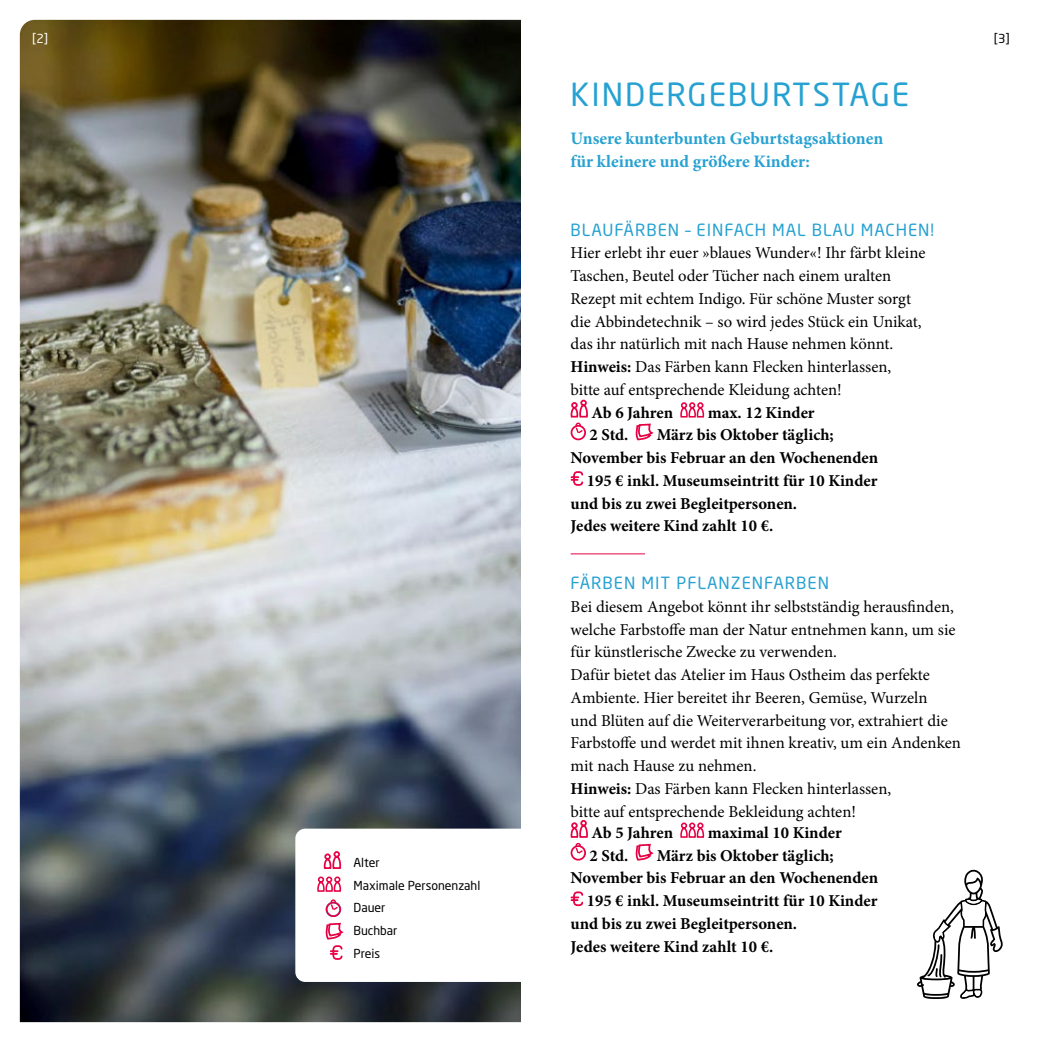
<style>
.page{position:relative;width:1042px;height:1042px;background:#fff}
.page>*{position:absolute;margin:0;border:0;box-sizing:border-box;transform-origin:0 0}
.t1{font:31.5px "Neo Sans Pro Cyr";letter-spacing:.06em;color:#26a1d1}
.t2{font:700 17.5px/22.8px "Minion Pro";color:#26a1d1}
.t3{font:16.62px/22.8px "Minion Pro";color:#000}
.t4{font:700 16.62px "Minion Pro";color:#000}
.Angebot{font:16.62px "Neo Sans Pro Cyr";letter-spacing:.06em;color:#26a1d1}
.t5{font:12.25px "Neo Sans Pro Cyr";color:#000}
.t6{font:12.25px "Neo Sans Pro Cyr";color:#fff}
.s1{font-weight:700}
</style>
<div class="page">
<img style="left:20px;top:20px;width:501px;height:1002px">
<svg style="left:680px;top:402px;width:25px;height:16px"></svg>
<div style="left:570px;top:425px;width:16px;height:15px;border:2px solid #e70044;border-radius:50%"></div>
<svg style="left:570px;top:399px;width:18px;height:36px"></svg>
<svg style="left:635px;top:423px;width:19px;height:18px"></svg>
<svg style="left:570px;top:471px;width:13px;height:15px"></svg>
<hr style="left:570px;top:553px;width:75px;height:1px;background:#e70044">
<svg style="left:680px;top:822px;width:25px;height:16px"></svg>
<div style="left:570px;top:845px;width:16px;height:15px;border:2px solid #e70044;border-radius:50%"></div>
<svg style="left:570px;top:820px;width:18px;height:35px"></svg>
<svg style="left:635px;top:843px;width:19px;height:18px"></svg>
<svg style="left:570px;top:891px;width:13px;height:15px"></svg>
<svg style="left:295px;top:828px;width:226px;height:154px"></svg>
<svg style="left:917px;top:870px;width:85px;height:129px"></svg>
<div style="left:0;top:0;width:149px;height:145px;background:#fff;opacity:.75"></div>
<p class="t6" style="left:32px;top:30px;width:17px">[2]</p>
<p class="t5" style="left:994px;top:30px;width:17px">[3]</p>
<p class="t5" style="left:353px;top:855px;width:28px">Alter</p>
<p class="t5" style="left:353px;top:877px;width:128px">Maximale Personenzahl</p>
<p class="t5" style="left:353px;top:900px;width:33px">Dauer</p>
<p class="t5" style="left:353px;top:923px;width:45px">Buchbar</p>
<p class="t5" style="left:353px;top:946px;width:28px">Preis</p>
<p class="t1" style="left:570px;top:75px;width:340px">KINDERGEBURTSTAGE</p>
<p class="t2" style="left:570px;top:127px;width:314px">Unsere kunterbunten Geburtstagsaktionen für kleinere und größere Kinder:</p>
<p class="Angebot" style="left:570px;top:219px;width:365px">BLAUFÄRBEN – EINFACH MAL BLAU MACHEN!</p>
<p class="t3" style="left:570px;top:242px;width:356px">Hier erlebt ihr euer »blaues Wunder«! Ihr färbt kleine Taschen, Beutel oder Tücher nach einem uralten Rezept mit echtem Indigo. Für schöne Muster sorgt die Abbindetechnik – so wird jedes Stück ein Unikat, das ihr natürlich mit nach Hause nehmen könnt.<br><span class="s1">Hinweis:</span> Das Färben kann Flecken hinterlassen,<br>bitte auf entsprechende Kleidung achten!</p>
<p class="t4" style="left:591px;top:400px;width:83px">Ab 6 Jahren</p>
<p class="t4" style="left:708px;top:400px;width:108px">max. 12 Kinder</p>
<p class="t4" style="left:589px;top:423px;width:40px">2 Std.</p>
<p class="t4" style="left:657px;top:423px;width:179px">März bis Oktober täglich;</p>
<p class="t4" style="left:570px;top:446px;width:309px">November bis Februar an den Wochenenden</p>
<p class="t4" style="left:587px;top:469px;width:292px">195 € inkl. Museumseintritt für 10 Kinder</p>
<p class="t4" style="left:570px;top:491px;width:228px">und bis zu zwei Begleitpersonen.</p>
<p class="t4" style="left:570px;top:514px;width:204px">Jedes weitere Kind zahlt 10 €.</p>
<p class="Angebot" style="left:570px;top:573px;width:260px">FÄRBEN MIT PFLANZENFARBEN</p>
<p class="t3" style="left:570px;top:595px;width:386px;text-align:justify">Bei diesem Angebot könnt ihr selbstständig herausfinden, welche Farbstoffe man der Natur entnehmen kann, um sie für künstlerische Zwecke zu verwenden.</p>
<p class="t3" style="left:570px;top:663px;width:361px">Dafür bietet das Atelier im Haus Ostheim das perfekte</p>
<p class="t3" style="left:570px;top:686px;width:392px">Ambiente. Hier bereitet ihr Beeren, Gemüse, Wurzeln<br>und Blüten auf die Weiterverarbeitung vor, extrahiert die Farbstoffe und werdet mit ihnen kreativ, um ein Andenken mit nach Hause zu nehmen.</p>
<p class="t3" style="left:570px;top:777px;width:322px"><span class="s1">Hinweis:</span> Das Färben kann Flecken hinterlassen, bitte auf entsprechende Bekleidung achten!</p>
<p class="t4" style="left:591px;top:821px;width:83px">Ab 5 Jahren</p>
<p class="t4" style="left:708px;top:821px;width:136px">maximal 10 Kinder</p>
<p class="t4" style="left:589px;top:843px;width:40px">2 Std.</p>
<p class="t4" style="left:657px;top:843px;width:179px">März bis Oktober täglich;</p>
<p class="t4" style="left:570px;top:866px;width:309px">November bis Februar an den Wochenenden</p>
<p class="t4" style="left:587px;top:889px;width:292px">195 € inkl. Museumseintritt für 10 Kinder</p>
<p class="t4" style="left:570px;top:912px;width:228px">und bis zu zwei Begleitpersonen.</p>
<p class="t4" style="left:570px;top:934px;width:204px">Jedes weitere Kind zahlt 10 €.</p>
</div>
